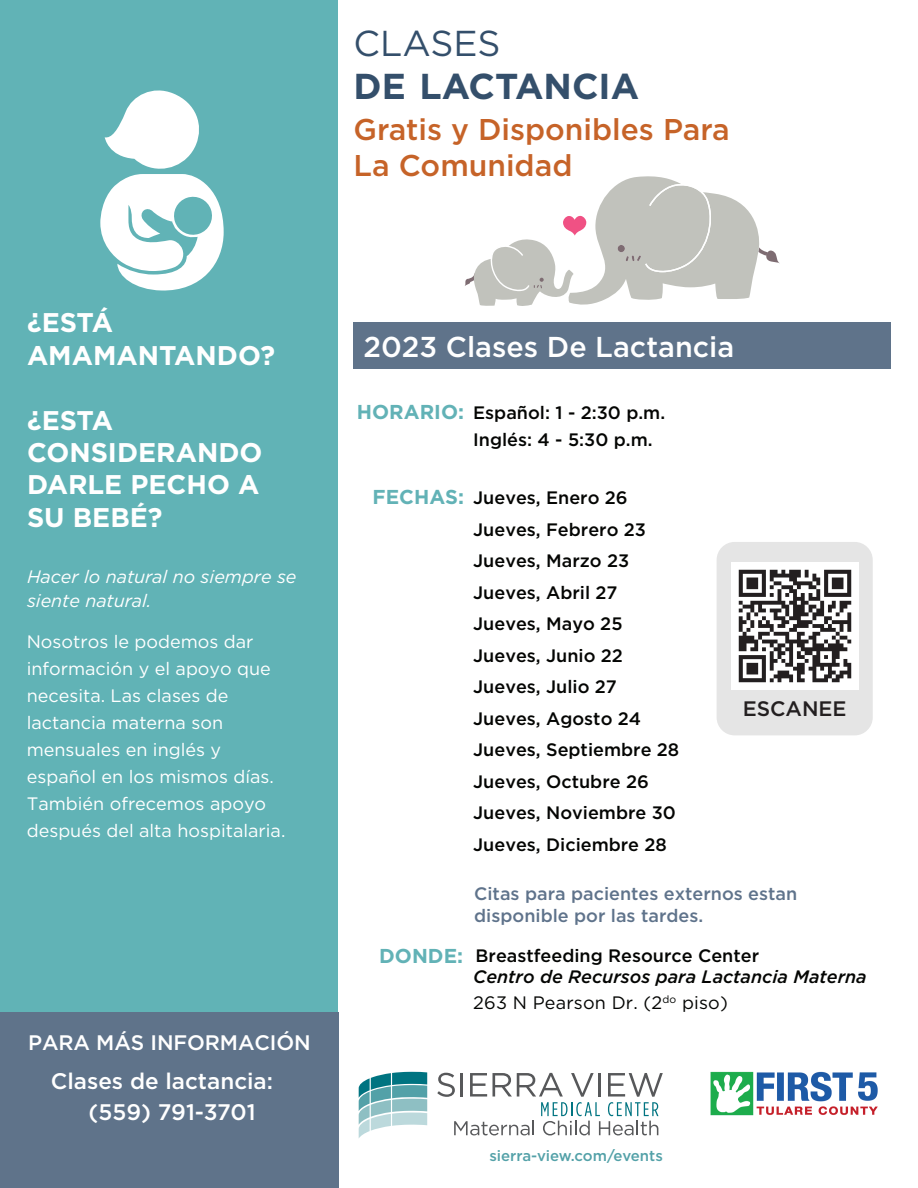
<style>
.page{position:relative;width:918px;height:1188px;background:#fff}
.page>*{position:absolute;margin:0;border:0;box-sizing:border-box;transform-origin:0 0}
.t1{font:700 36px "Gotham";color:#344f6b}
.t2{font:36px "Gotham";color:#344f6b}
.t3{font:500 30px/36px "Gotham";color:#c66328}
.t4{font:500 28.65px "Gotham";color:#fff}
.t5{font:700 27px/32.4px "Gotham";color:#fff}
.t6{font:500 22.5px/31.5px "Gotham";color:#fff}
.t7{font:500 21px "Gotham";letter-spacing:-.005em;color:#fff}
.t8{font:500 21px "Gotham";color:#231f20}
.t9{font:700 20.1px "Gotham";color:#62b2b6}
.t10{font:500 18px/31.5px "Gotham";color:#040503}
.t11{font:18px/27px "Gotham";color:#fff}
.t12{font:italic 500 18px/26.8px "Gotham";color:#040503}
.t13{font:500 18px/21.6px "Gotham";color:#5f738b}
.t14{font:italic 18px/24px "Gotham";color:#fff}
.t15{font:500 15px "Gotham";color:#53a1a8}
.s1{font-weight:700;font-size:20.1px;color:#62b2b6}
.s2{font-weight:400;font-style:normal}
</style>
<div class="page">
<div style="left:0;top:0;width:337px;height:1188px;background:#61b3b6"></div>
<div style="left:0;top:1012px;width:338px;height:176px;background:#5f738a"></div>
<svg style="left:465px;top:176px;width:315px;height:130px"></svg>
<svg style="left:100px;top:90px;width:124px;height:201px"></svg>
<img style="left:710px;top:1071px;width:168px;height:45px">
<svg style="left:359px;top:1072px;width:68px;height:66px"></svg>
<svg style="left:437px;top:1073px;width:226px;height:62px"></svg>
<div style="left:354px;top:322px;width:537px;height:47px;background:#5f738a"></div>
<div style="left:717px;top:542px;width:156px;height:193px;background:#e5e5e5;border-radius:18px"></div>
<img style="left:731px;top:562px;width:127px;height:127px">
<h1 class="t2" style="left:354px;top:20px;width:149px">CLASES</h1>
<h1 class="t1" style="left:354px;top:62px;width:287px">DE LACTANCIA</h1>
<h2 class="t3" style="left:354px;top:111px;width:378px">Gratis y Disponibles Para<br>La Comunidad</h2>
<h3 class="t5" style="left:27px;top:307px;width:250px">¿ESTÁ<br>AMAMANTANDO?</h3>
<h3 class="t5" style="left:27px;top:404px;width:237px">¿ESTA<br>CONSIDERANDO<br>DARLE PECHO A<br>SU BEBÉ?</h3>
<p class="t14" style="left:27px;top:565px;width:271px">Hacer lo natural no siempre se siente natural.</p>
<p class="t11" style="left:27px;top:628px;width:260px">Nosotros le podemos dar información y el apoyo que necesita. Las clases de lactancia materna son mensuales en inglés y español en los mismos días.<br>También ofrecemos apoyo después del alta hospitalaria.</p>
<p class="t7" style="left:28px;top:1029px;width:284px">PARA MÁS INFORMACIÓN</p>
<p class="t6" style="left:89px;top:1065px;width:186px;text-indent:-38px">Clases de lactancia: (559) 791-3701</p>
<h3 class="t4" style="left:364px;top:328px;width:372px">2023 Clases De Lactancia</h3>
<p class="t10" style="left:473px;top:398px;width:194px;line-height:27px;text-indent:-116px"><span class="s1">HORARIO:</span> Español: 1 - 2:30 p.m.<br>Inglés: 4 - 5:30 p.m.</p>
<p class="t9" style="left:373px;top:484px;width:93px">FECHAS:</p>
<p class="t10" style="left:473px;top:482px;width:208px">Jueves, Enero 26<br>Jueves, Febrero 23<br>Jueves, Marzo 23<br>Jueves, Abril 27<br>Jueves, Mayo 25<br>Jueves, Junio 22<br>Jueves, Julio 27<br>Jueves, Agosto 24<br>Jueves, Septiembre 28<br>Jueves, Octubre 26<br>Jueves, Noviembre 30<br>Jueves, Diciembre 28</p>
<p class="t8" style="left:743px;top:695px;width:105px">ESCANEE</p>
<p class="t9" style="left:379px;top:943px;width:85px">DONDE:</p>
<p class="t13" style="left:474px;top:883px;width:325px">Citas para pacientes externos estan disponible por las tardes.</p>
<p class="t10" style="left:476px;top:939px;width:285px">Breastfeeding Resource Center</p>
<p class="t12" style="left:473px;top:963px;width:395px">Centro de Recursos para Lactancia Materna<br><span class="s2">263 N Pearson Dr. (2</span><sup>do</sup> <span class="s2">piso)</span></p>
<p class="t15" style="left:489px;top:1146px;width:175px">sierra-view.com/events</p>
</div>
